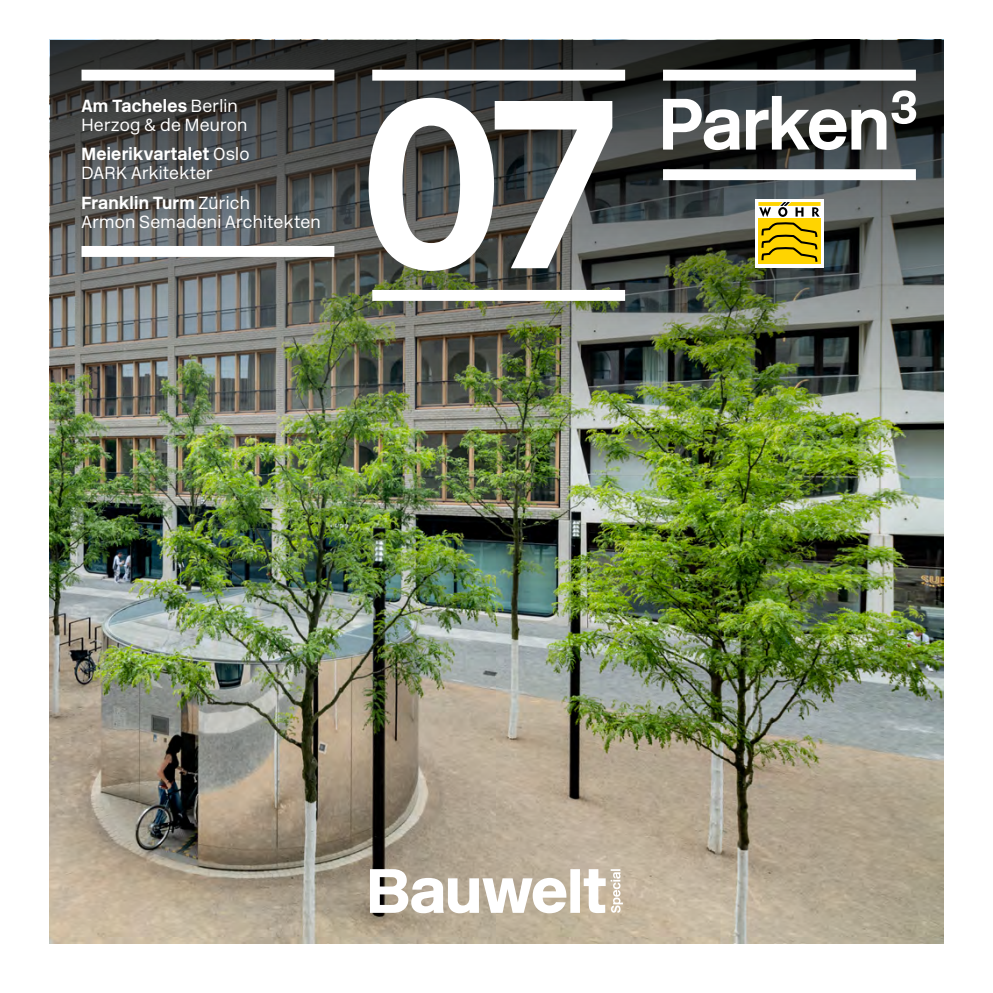
<style>
.page{position:relative;width:993px;height:993px;background:#fff}
.page>*{position:absolute;margin:0;border:0;box-sizing:border-box;transform-origin:0 0}
.t1{font:700 241.85px "New Rail Alphabet";color:#fff}
.t2{font:700 72.45px "New Rail Alphabet";letter-spacing:-.025em;color:#fff}
.t3{font:300 17.5px/19.2px "New Rail Alphabet";letter-spacing:.01em;color:#fff}
.s1{font-weight:700}
</style>
<div class="page">
<img style="left:50px;top:448px;width:893px;height:494px">
<img style="left:50px;top:40px;width:893px;height:408px">
<div style="left:662px;top:70px;width:253px;height:11px;background:#fff"></div>
<div style="left:662px;top:169px;width:253px;height:11px;background:#fff"></div>
<div style="left:372px;top:70px;width:253px;height:11px;background:#fff"></div>
<div style="left:372px;top:290px;width:253px;height:11px;background:#fff"></div>
<div style="left:81px;top:70px;width:253px;height:11px;background:#fff"></div>
<div style="left:81px;top:246px;width:253px;height:11px;background:#fff"></div>
<svg style="left:370px;top:868px;width:252px;height:44px"></svg>
<div style="left:755px;top:199px;width:68px;height:68px;background:#fff"></div>
<div style="left:758px;top:218px;width:62px;height:46px;background:#ffd400"></div>
<svg style="left:758px;top:202px;width:62px;height:60px"></svg>
<p class="t3" style="left:81px;top:96px;width:167px"><span class="s1">Am Tacheles</span> Berlin<br>Herzog &amp; de Meuron</p>
<p class="t3" style="left:81px;top:144px;width:169px"><span class="s1">Meierikvartalet</span> Oslo<br>DARK Arkitekter</p>
<p class="t3" style="left:81px;top:192px;width:241px"><span class="s1">Franklin Turm</span> Zürich<br>Armon Semadeni Architekten</p>
<h1 class="t1" style="left:359px;top:21px;width:258px">07</h1>
<h2 class="t2" style="left:658px;top:76px;width:263px">Parken3</h2>
</div>
